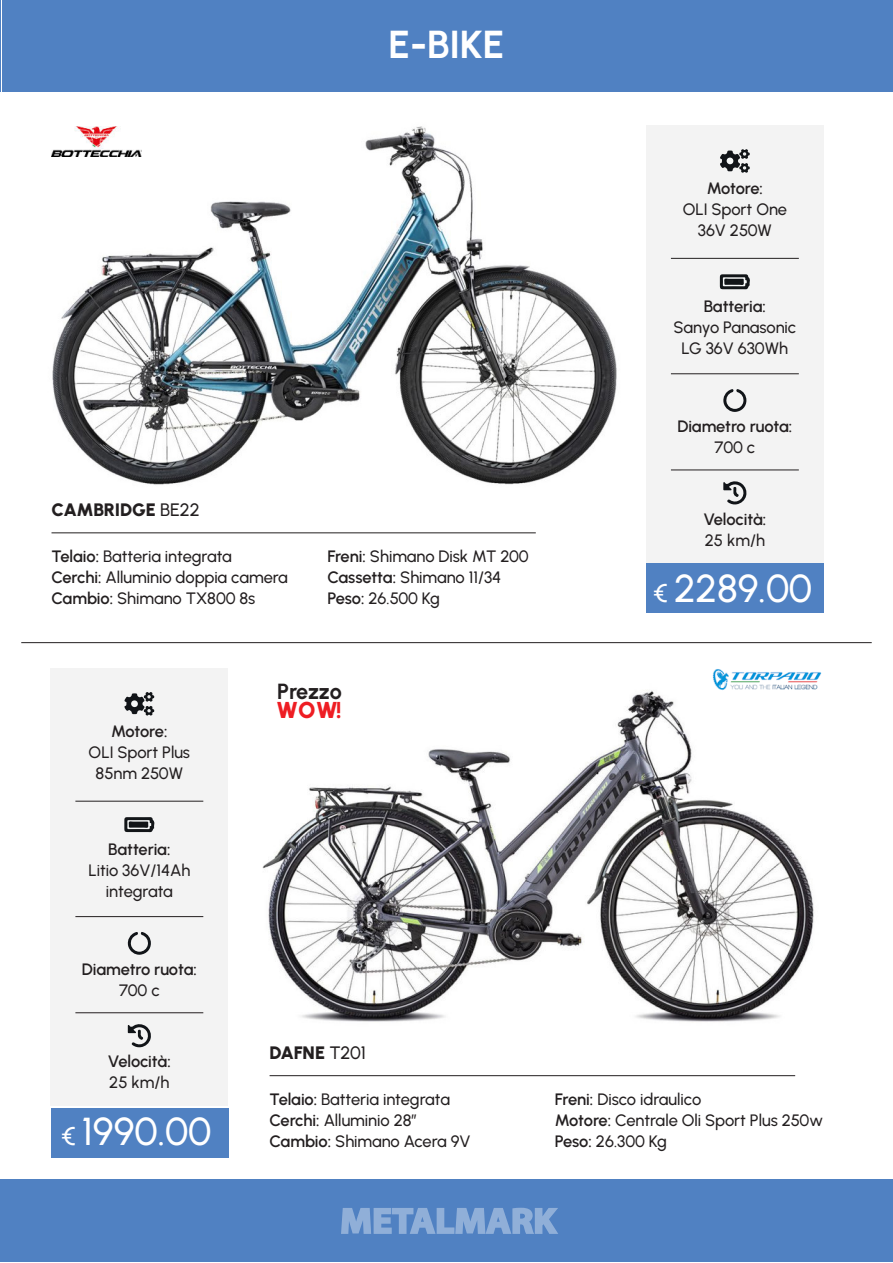
<style>
.page{position:relative;width:893px;height:1263px;background:#fff}
.page>*{position:absolute;margin:0;border:0;box-sizing:border-box;transform-origin:0 0}
.t1{font:500 39px "Urbanist";color:#fff}
.t2{font:700 39px "Urbanist";color:#fff}
.t3{font:900 22.95px "Urbanist";color:#ee1d23}
.t4{font:700 21.9px "Urbanist";color:#231f20}
.t5{font:900 18px "Urbanist";letter-spacing:-.02em;color:#231f20}
.t6{font:500 16.5px/21px "Urbanist";color:#231f20}
.t7{font:600 16.5px "Urbanist";letter-spacing:-.01em;color:#231f20}
.s1{font-weight:500}
.s2{font-weight:600}
.s3{font-size:25.5px}
</style>
<div class="page">
<hr style="left:0;top:1px;width:1px;height:91px;background:#5081c2">
<div style="left:2px;top:1px;width:891px;height:91px;background:#5081c2"></div>
<hr style="left:0;top:1179px;width:2px;height:83px;background:#5081c2">
<div style="left:3px;top:1179px;width:890px;height:83px;background:#5081c2"></div>
<svg style="left:341px;top:1208px;width:217px;height:26px"></svg>
<div style="left:51px;top:1108px;width:177px;height:50px;background:#5081c2"></div>
<div style="left:646px;top:563px;width:177px;height:49px;background:#5081c2"></div>
<hr style="left:52px;top:532px;width:484px;height:1px;background:#231f20">
<hr style="left:270px;top:1075px;width:525px;height:1px;background:#231f20">
<img style="left:51px;top:126px;width:566px;height:359px">
<div style="left:646px;top:125px;width:177px;height:438px;background:#f3f3f3"></div>
<div style="left:51px;top:668px;width:177px;height:438px;background:#f3f3f3"></div>
<img style="left:52px;top:126px;width:89px;height:31px">
<svg style="left:723px;top:481px;width:24px;height:24px"></svg>
<svg style="left:128px;top:1024px;width:23px;height:23px"></svg>
<svg style="left:723px;top:389px;width:23px;height:23px"></svg>
<svg style="left:127px;top:932px;width:24px;height:23px"></svg>
<svg style="left:720px;top:274px;width:30px;height:16px"></svg>
<svg style="left:124px;top:817px;width:31px;height:15px"></svg>
<svg style="left:720px;top:149px;width:30px;height:24px"></svg>
<svg style="left:124px;top:692px;width:30px;height:24px"></svg>
<hr style="left:671px;top:258px;width:128px;height:1px;background:#231f20">
<hr style="left:75px;top:801px;width:128px;height:1px;background:#231f20">
<hr style="left:671px;top:373px;width:128px;height:1px;background:#231f20">
<hr style="left:75px;top:916px;width:128px;height:1px;background:#231f20">
<hr style="left:671px;top:470px;width:128px;height:1px;background:#231f20">
<hr style="left:75px;top:1012px;width:128px;height:1px;background:#231f20">
<hr style="left:21px;top:642px;width:851px;height:1px;background:#231f20">
<img style="left:262px;top:690px;width:552px;height:332px">
<img style="left:707px;top:669px;width:115px;height:25px">
<h1 class="t2" style="left:389px;top:21px;width:117px">E-BIKE</h1>
<p class="t5" style="left:52px;top:499px;width:150px">CAMBRIDGE <span class="s1">BE22</span></p>
<p class="t6" style="left:52px;top:545px;width:238px"><span class="s2">Telaio:</span> Batteria integrata<br><span class="s2">Cerchi:</span> Alluminio doppia camera<br><span class="s2">Cambio:</span> Shimano TX800 8s</p>
<p class="t6" style="left:327px;top:545px;width:203px"><span class="s2">Freni:</span> Shimano Disk MT 200<br><span class="s2">Cassetta:</span> Shimano 11/34<br><span class="s2">Peso:</span> 26.500 Kg</p>
<p class="t7" style="left:707px;top:179px;width:58px">Motore:</p>
<p class="t6" style="left:683px;top:199px;width:106px;text-align:center">OLI Sport One<br>36V 250W</p>
<p class="t7" style="left:704px;top:296px;width:64px">Batteria:</p>
<p class="t6" style="left:674px;top:317px;width:124px;text-align:center">Sanyo Panasonic<br>LG 36V 630Wh</p>
<p class="t7" style="left:677px;top:416px;width:117px">Diametro ruota:</p>
<p class="t6" style="left:714px;top:437px;width:42px">700 c</p>
<p class="t7" style="left:703px;top:509px;width:64px">Velocità:</p>
<p class="t6" style="left:705px;top:529px;width:62px">25 km/h</p>
<h1 class="t1" style="left:653px;top:565px;width:160px"><span class="s3">€</span> 2289.00</h1>
<p class="t7" style="left:111px;top:721px;width:58px">Motore:</p>
<p class="t6" style="left:89px;top:742px;width:103px;text-align:center">OLI Sport Plus<br>85nm 250W</p>
<p class="t7" style="left:108px;top:839px;width:64px">Batteria:</p>
<p class="t6" style="left:88px;top:860px;width:104px;text-align:center">Litio 36V/14Ah integrata</p>
<p class="t7" style="left:82px;top:959px;width:117px">Diametro ruota:</p>
<p class="t6" style="left:119px;top:979px;width:42px">700 c</p>
<p class="t7" style="left:108px;top:1052px;width:64px">Velocità:</p>
<p class="t6" style="left:109px;top:1072px;width:62px">25 km/h</p>
<h1 class="t1" style="left:61px;top:1108px;width:152px"><span class="s3">€</span> 1990.00</h1>
<h3 class="t4" style="left:277px;top:678px;width:66px">Prezzo</h3>
<h2 class="t3" style="left:276px;top:697px;width:67px">WOW!</h2>
<p class="t5" style="left:270px;top:1041px;width:98px">DAFNE <span class="s1">T201</span></p>
<p class="t6" style="left:270px;top:1088px;width:203px"><span class="s2">Telaio:</span> Batteria integrata<br><span class="s2">Cerchi:</span> Alluminio 28”<br><span class="s2">Cambio:</span> Shimano Acera 9V</p>
<p class="t6" style="left:555px;top:1088px;width:270px"><span class="s2">Freni:</span> Disco idraulico<br><span class="s2">Motore:</span> Centrale Oli Sport Plus 250w<br><span class="s2">Peso:</span> 26.300 Kg</p>
</div>
